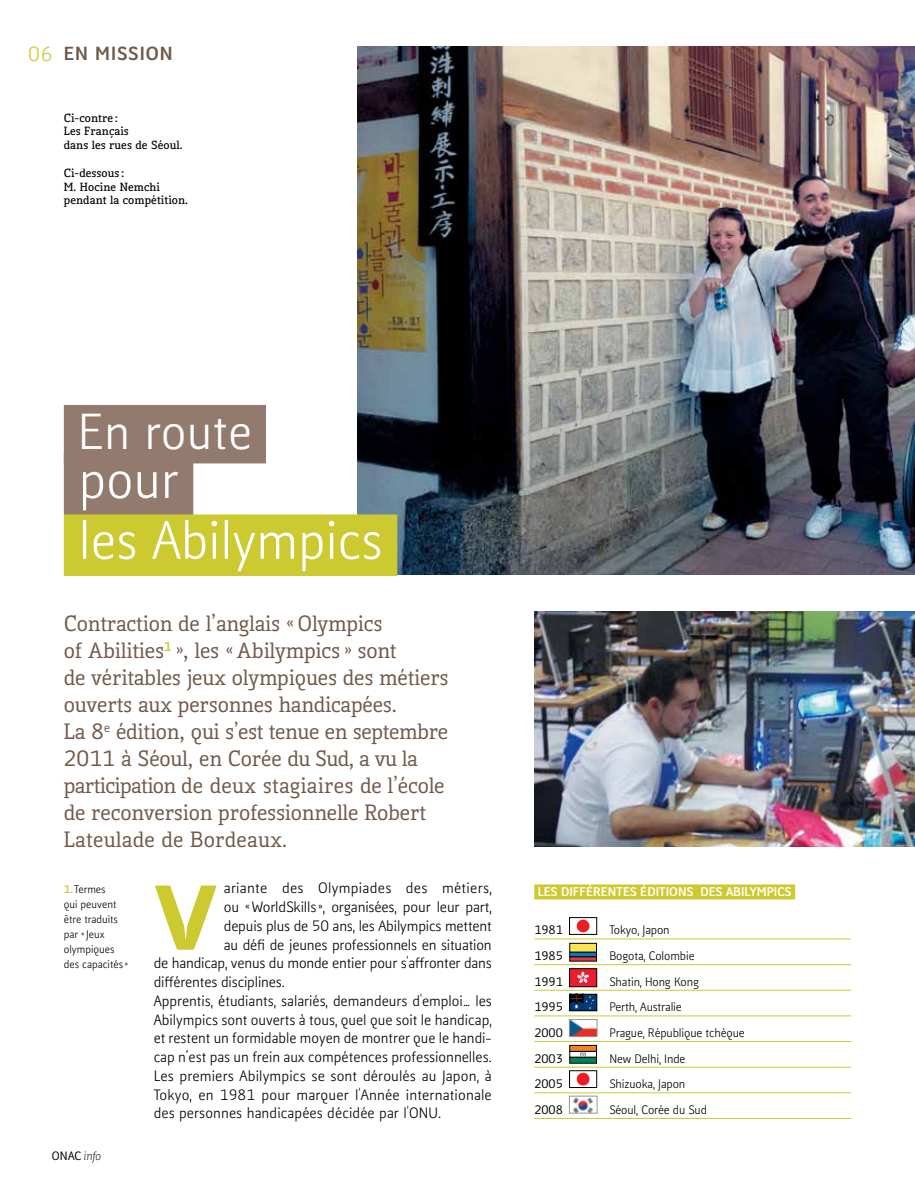
<style>
.page{position:relative;width:915px;height:1191px;background:#fff}
.page>*{position:absolute;margin:0;border:0;box-sizing:border-box;transform-origin:0 0}
.t1{font:800 126.9px "Kofi Pure Sans";color:#cdca31}
.t2{font:51px/60.8px "Kofi Pure Sans";color:#fff}
.t3{font:48px "Kofi Pure Sans";color:#fff}
.t4{font:500 21px/27px "Kofi Pure Serif";color:#72584a}
.t5{font:19.5px "Kofi Pure Serif";color:#cdca31}
.t6{font:800 18px "Kofi Pure Sans";letter-spacing:.06em;color:#72584a}
.t7{font:14.25px "Kofi Pure Sans";color:#000}
.t8{font:14.25px "Kofi Pure Sans";letter-spacing:.02em;color:#000}
.t9{font:800 12px "Kofi Pure Sans";letter-spacing:.01em;color:#fff}
.t10{font:11.7px "Kofi Pure Sans";letter-spacing:-.01em;color:#000}
.t11{font:500 11.7px "Kofi Pure Sans";color:#000}
.t12{font:500 11.55px "Kofi Pure Sans";color:#000}
.t13{font:700 11.25px/13.8px "Kofi Pure Serif";letter-spacing:.02em;color:#000}
.t14{font:10.5px/15px "Kofi Pure Sans";color:#000}
.s1{font-weight:800;color:#cdca31}
.s2{font-family:"Kofi Pure Kursiv";font-weight:300}
</style>
<div class="page">
<img style="left:357px;top:47px;width:557px;height:527px">
<img style="left:534px;top:611px;width:380px;height:235px">
<div style="left:64px;top:405px;width:202px;height:58px;background:#927b6e"></div>
<div style="left:64px;top:454px;width:129px;height:61px;background:#927b6e"></div>
<div style="left:64px;top:514px;width:333px;height:62px;background:#cdca31"></div>
<div style="left:534px;top:884px;width:260px;height:15px;background:#cdca31"></div>
<hr style="left:534px;top:938px;width:316px;height:1px;background:#cdca31">
<hr style="left:534px;top:964px;width:316px;height:1px;background:#cdca31">
<hr style="left:534px;top:990px;width:316px;height:1px;background:#cdca31">
<hr style="left:534px;top:1015px;width:316px;height:1px;background:#cdca31">
<hr style="left:534px;top:1041px;width:316px;height:1px;background:#cdca31">
<hr style="left:534px;top:1066px;width:316px;height:1px;background:#cdca31">
<hr style="left:534px;top:1092px;width:316px;height:1px;background:#cdca31">
<hr style="left:534px;top:1118px;width:316px;height:1px;background:#cdca31">
<div style="left:569px;top:917px;width:27px;height:17px;background:#fff;border:1px solid #000"></div>
<div style="left:576px;top:919px;width:13px;height:13px;background:#ed1d24;border-radius:50%"></div>
<div style="left:569px;top:943px;width:27px;height:9px;background:#ffe252"></div>
<div style="left:569px;top:943px;width:27px;height:9px;border:1px solid #000"></div>
<div style="left:569px;top:956px;width:27px;height:5px;background:#e03a3e"></div>
<div style="left:569px;top:956px;width:27px;height:5px;border:1px solid #000"></div>
<div style="left:569px;top:952px;width:27px;height:4px;border:1px solid #000"></div>
<div style="left:569px;top:968px;width:27px;height:18px;background:#ed1c2e;border:1px solid #000"></div>
<svg style="left:577px;top:971px;width:12px;height:12px"></svg>
<svg style="left:593px;top:996px;width:1px;height:12px"></svg>
<svg style="left:569px;top:994px;width:24px;height:15px"></svg>
<img style="left:571px;top:1021px;width:24px;height:13px">
<div style="left:569px;top:1019px;width:28px;height:17px;border:1px solid #939598"></div>
<div style="left:569px;top:1051px;width:27px;height:6px;border:1px solid #000"></div>
<div style="left:569px;top:1045px;width:27px;height:6px;background:#f58220"></div>
<div style="left:569px;top:1045px;width:27px;height:6px;border:1px solid #000"></div>
<div style="left:569px;top:1057px;width:27px;height:6px;background:#008357"></div>
<div style="left:569px;top:1057px;width:27px;height:6px;border:1px solid #000"></div>
<svg style="left:580px;top:1051px;width:5px;height:6px"></svg>
<div style="left:569px;top:1070px;width:27px;height:17px;background:#fff;border:1px solid #000"></div>
<div style="left:576px;top:1072px;width:13px;height:13px;background:#ed1d24;border-radius:50%"></div>
<img style="left:573px;top:1098px;width:20px;height:13px">
<div style="left:569px;top:1096px;width:28px;height:17px;border:1px solid #939598"></div>
<h3 class="t5" style="left:28px;top:41px;width:26px">06</h3>
<p class="t6" style="left:64px;top:41px;width:110px">EN MISSION</p>
<p class="t13" style="left:64px;top:111px;width:120px">Ci-contre :<br>Les Français<br>dans les rues de Séoul.</p>
<p class="t13" style="left:64px;top:166px;width:126px">Ci-dessous :<br>M. Hocine Nemchi pendant la compétition.</p>
<h3 class="t3" style="left:78px;top:401px;width:176px">En route</h3>
<h2 class="t2" style="left:79px;top:450px;width:305px">pour<br>les Abilympics</h2>
<p class="t4" style="left:64px;top:610px;width:386px">Contraction de l’anglais «Olympics<br>of Abilities<sup>1</sup> », les «Abilympics » sont<br>de véritables jeux olympiques des métiers ouverts aux personnes handicapées.<br>La 8<sup>e</sup> édition, qui s’est tenue en septembre 2011 à Séoul, en Corée du Sud, a vu la participation de deux stagiaires de l’école de reconversion professionnelle Robert Lateulade de Bordeaux.</p>
<p class="t14" style="left:64px;top:882px;width:66px"><span class="s1">1.</span> Termes<br>qui peuvent être traduits par «Jeux olympiques des capacités »</p>
<p class="t12" style="left:52px;top:1148px;width:51px">ONAC <span class="s2">info</span></p>
<h1 class="t1" style="left:154px;top:814px;width:66px">V</h1>
<p class="t8" style="left:224px;top:879px;width:269px">ariante des Olympiades des métiers,</p>
<p class="t7" style="left:224px;top:898px;width:269px">ou «WorldSkills », organisées, pour leur part,</p>
<p class="t7" style="left:224px;top:916px;width:269px">depuis plus de 50 ans, les Abilympics mettent</p>
<p class="t7" style="left:224px;top:935px;width:269px">au défi de jeunes professionnels en situation</p>
<p class="t7" style="left:154px;top:954px;width:339px">de handicap, venus du monde entier pour s'affronter dans</p>
<p class="t7" style="left:154px;top:973px;width:132px">différentes disciplines.</p>
<p class="t7" style="left:154px;top:991px;width:339px">Apprentis, étudiants, salariés, demandeurs d'emploi… les</p>
<p class="t7" style="left:154px;top:1010px;width:339px">Abilympics sont ouverts à tous, quel que soit le handicap,</p>
<p class="t7" style="left:154px;top:1029px;width:339px">et restent un formidable moyen de montrer que le handi-</p>
<p class="t7" style="left:154px;top:1048px;width:339px">cap n’est pas un frein aux compétences professionnelles.</p>
<p class="t7" style="left:154px;top:1066px;width:339px">Les premiers Abilympics se sont déroulés au Japon, à</p>
<p class="t7" style="left:154px;top:1085px;width:339px">Tokyo, en 1981 pour marquer l'Année internationale</p>
<p class="t7" style="left:154px;top:1104px;width:289px">des personnes handicapées décidée par l'ONU.</p>
<p class="t9" style="left:537px;top:883px;width:136px">LES DIFFÉRENTES ÉDITIONS</p>
<p class="t9" style="left:700px;top:883px;width:92px">DES ABILYMPICS</p>
<p class="t11" style="left:534px;top:922px;width:30px">1981</p>
<p class="t10" style="left:609px;top:922px;width:62px">Tokyo, Japon</p>
<p class="t11" style="left:534px;top:948px;width:30px">1985</p>
<p class="t10" style="left:609px;top:948px;width:87px">Bogota, Colombie</p>
<p class="t11" style="left:534px;top:973px;width:30px">1991</p>
<p class="t10" style="left:609px;top:974px;width:91px">Shatin, Hong Kong</p>
<p class="t11" style="left:534px;top:999px;width:30px">1995</p>
<p class="t10" style="left:609px;top:999px;width:74px">Perth, Australie</p>
<p class="t11" style="left:534px;top:1025px;width:30px">2000</p>
<p class="t10" style="left:609px;top:1025px;width:137px">Prague, République tchèque</p>
<p class="t11" style="left:534px;top:1050px;width:30px">2003</p>
<p class="t10" style="left:609px;top:1051px;width:77px">New Delhi, Inde</p>
<p class="t11" style="left:534px;top:1076px;width:30px">2005</p>
<p class="t10" style="left:609px;top:1076px;width:77px">Shizuoka, Japon</p>
<p class="t11" style="left:534px;top:1101px;width:30px">2008</p>
<p class="t10" style="left:609px;top:1102px;width:99px">Séoul, Corée du Sud</p>
</div>
